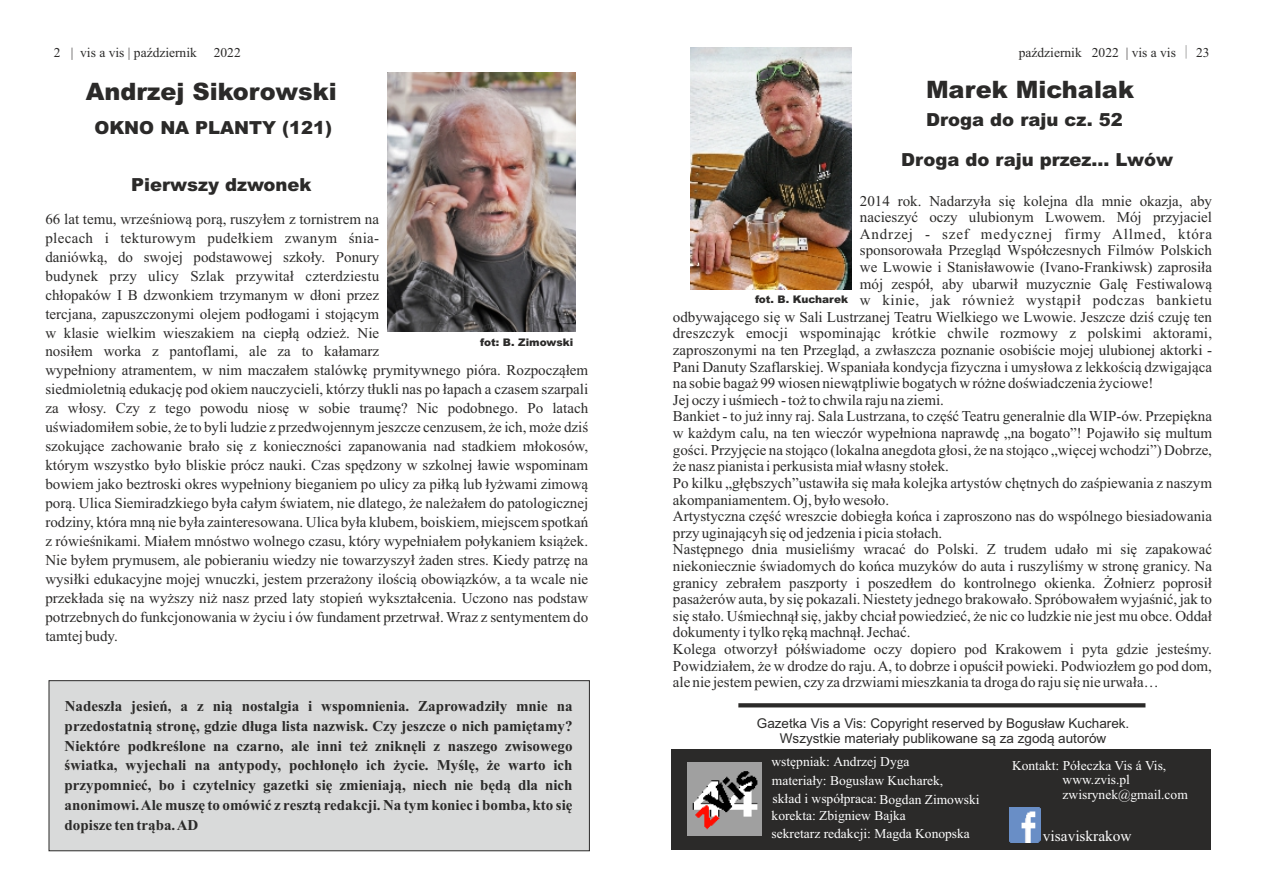
<style>
.page{position:relative;width:1263px;height:893px;background:#fff}
.page>*{position:absolute;margin:0;border:0;box-sizing:border-box;transform-origin:0 0}
.t1{font:900 24px "Arial";color:#2b2a29}
.t2{font:900 18px "Arial";color:#2b2a29}
.t3{font:15.15px "Times New Roman";color:#fefefe}
.t4{font:15px/18.9px "Times New Roman";color:#2b2a29}
.t5{font:700 15px/19.8px "Times New Roman";color:#2b2a29;text-align:justify}
.t6{font:15px "Times New Roman";letter-spacing:.04em;color:#2b2a29}
.t7{font:15px "Times New Roman";letter-spacing:.055em;color:#2b2a29}
.t8{font:13.5px/13.5px "Times New Roman";color:#fefefe}
.t9{font:13.5px/15.1px "Arial";color:#2b2a29;text-align:center}
.t10{font:13.5px "Times New Roman";color:#2b2a29}
.t11{font:900 10.5px "Arial";color:#2b2a29}
.s1{font-family:"Adobe Fangsong Std"}
</style>
<div class="page">
<img style="left:388px;top:73px;width:188px;height:259px">
<div style="left:672px;top:749px;width:539px;height:101px;background:#2b2a29"></div>
<img style="left:1010px;top:808px;width:30px;height:34px">
<svg style="left:738px;top:703px;width:407px;height:4px;background:#363534"></svg>
<img style="left:688px;top:762px;width:73px;height:74px">
<div style="left:48px;top:680px;width:542px;height:172px;background:#d9dada"></div>
<img style="left:690px;top:48px;width:161px;height:241px">
<p class="t10" style="left:54px;top:48px;width:188px">2 | vis a vis | październik 2022</p>
<p class="t10" style="left:1019px;top:48px;width:192px">październik 2022 | vis a vis <span class="s1">│</span> 23</p>
<h1 class="t1" style="left:86px;top:83px;width:252px">Andrzej Sikorowski</h1>
<p class="t2" style="left:94px;top:121px;width:239px">OKNO NA PLANTY (121)</p>
<h1 class="t1" style="left:926px;top:81px;width:209px">Marek Michalak</h1>
<p class="t2" style="left:926px;top:113px;width:198px">Droga do raju cz. 52</p>
<p class="t2" style="left:131px;top:178px;width:182px">Pierwszy dzwonek</p>
<p class="t4" style="left:45px;top:211px;width:544px">66 lat temu, wrześniową porą, ruszyłem z tornistrem na<br>plecach i tekturowym pudełkiem zwanym śnia-<br>daniówką, do swojej podstawowej szkoły. Ponury<br>budynek przy ulicy Szlak przywitał czterdziestu<br>chłopaków I B dzwonkiem trzymanym w dłoni przez<br>tercjana, zapuszczonymi olejem podłogami i stojącym<br>w klasie wielkim wieszakiem na ciepłą odzież. Nie<br>nosiłem worka z pantoflami, ale za to kałamarz<br>wypełniony atramentem, w nim maczałem stalówkę prymitywnego pióra. Rozpocząłem siedmioletnią edukację pod okiem nauczycieli, którzy tłukli nas po łapach a czasem szarpali za włosy. Czy z tego powodu niosę w sobie traumę? Nic podobnego. Po latach uświadomiłem sobie, że to byli ludzie z przedwojennym jeszcze cenzusem, że ich, może dziś szokujące zachowanie brało się z konieczności zapanowania nad stadkiem młokosów, którym wszystko było bliskie prócz nauki. Czas spędzony w szkolnej ławie wspominam bowiem jako beztroski okres wypełniony bieganiem po ulicy za piłką lub łyżwami zimową porą. Ulica Siemiradzkiego była całym światem, nie dlatego, że należałem do patologicznej rodziny, która mną nie była zainteresowana. Ulica była klubem, boiskiem, miejscem spotkań z rówieśnikami. Miałem mnóstwo wolnego czasu, który wypełniałem połykaniem książek.<br>Nie byłem prymusem, ale pobieraniu wiedzy nie towarzyszył żaden stres. Kiedy patrzę na wysiłki edukacyjne mojej wnuczki, jestem przerażony ilością obowiązków, a ta wcale nie przekłada się na wyższy niż nasz przed laty stopień wykształcenia. Uczono nas podstaw potrzebnych do funkcjonowania w życiu i ów fundament przetrwał. Wraz z sentymentem do tamtej budy.</p>
<p class="t11" style="left:480px;top:338px;width:95px">fot: B. Zimowski</p>
<p class="t5" style="left:65px;top:697px;width:509px">Nadeszła jesień, a z nią nostalgia i wspomnienia. Zaprowadziły mnie na przedostatnią stronę, gdzie długa lista nazwisk. Czy jeszcze o nich pamiętamy?<br>Niektóre podkreślone na czarno, ale inni też zniknęli z naszego zwisowego światka, wyjechali na antypody, pochłonęło ich życie. Myślę, że warto ich przypomnieć, bo i czytelnicy gazetki się zmieniają, niech nie będą dla nich anonimowi. Ale muszę to omówić z resztą redakcji. Na tym koniec i bomba, kto się dopisze ten trąba. AD</p>
<p class="t2" style="left:901px;top:153px;width:274px">Droga do raju przez... Lwów</p>
<p class="t4" style="left:860px;top:192px;width:354px">2014 rok. Nadarzyła się kolejna dla mnie okazja, aby</p>
<p class="t4" style="left:860px;top:209px;width:354px">nacieszyć oczy ulubionym Lwowem. Mój przyjaciel</p>
<p class="t7" style="left:860px;top:228px;width:354px">Andrzej - szef medycznej firmy Allmed, która</p>
<p class="t4" style="left:860px;top:242px;width:354px">sponsorowała Przegląd Współczesnych Filmów Polskich</p>
<p class="t4" style="left:860px;top:259px;width:354px">we Lwowie i Stanisławowie (Ivano-Frankiwsk) zaprosiła</p>
<p class="t4" style="left:860px;top:276px;width:354px">mój zespół, aby ubarwił muzycznie Galę Festiwalową</p>
<p class="t6" style="left:860px;top:295px;width:354px">w kinie, jak również wystąpił podczas bankietu</p>
<p class="t4" style="left:673px;top:309px;width:541px">odbywającego się w Sali Lustrzanej Teatru Wielkiego we Lwowie. Jeszcze dziś czuję ten</p>
<p class="t4" style="left:673px;top:325px;width:541px">dreszczyk emocji wspominając krótkie chwile rozmowy z polskimi aktorami,</p>
<p class="t4" style="left:673px;top:342px;width:541px">zaproszonymi na ten Przegląd, a zwłaszcza poznanie osobiście mojej ulubionej aktorki -</p>
<p class="t4" style="left:673px;top:359px;width:541px">Pani Danuty Szaflarskiej. Wspaniała kondycja fizyczna i umysłowa z lekkością dzwigająca</p>
<p class="t4" style="left:673px;top:375px;width:482px">na sobie bagaż 99 wiosen niewątpliwie bogatych w różne doświadczenia życiowe!</p>
<p class="t4" style="left:673px;top:392px;width:273px">Jej oczy i uśmiech - toż to chwila raju na ziemi.</p>
<p class="t4" style="left:673px;top:408px;width:541px">Bankiet - to już inny raj. Sala Lustrzana, to część Teatru generalnie dla WIP-ów. Przepiękna</p>
<p class="t4" style="left:673px;top:425px;width:541px">w każdym calu, na ten wieczór wypełniona naprawdę „na bogato”! Pojawiło się multum</p>
<p class="t4" style="left:673px;top:442px;width:541px">gości. Przyjęcie na stojąco (lokalna anegdota głosi, że na stojąco „więcej wchodzi”) Dobrze,</p>
<p class="t4" style="left:673px;top:458px;width:278px">że nasz pianista i perkusista miał własny stołek.</p>
<p class="t4" style="left:673px;top:475px;width:541px">Po kilku „głębszych”ustawiła się mała kolejka artystów chętnych do zaśpiewania z naszym</p>
<p class="t4" style="left:673px;top:491px;width:218px">akompaniamentem. Oj, było wesoło.</p>
<p class="t4" style="left:673px;top:508px;width:541px">Artystyczna część wreszcie dobiegła końca i zaproszono nas do wspólnego biesiadowania</p>
<p class="t4" style="left:673px;top:525px;width:271px">przy uginającyh się od jedzenia i picia stołach.</p>
<p class="t4" style="left:673px;top:541px;width:541px">Następnego dnia musieliśmy wracać do Polski. Z trudem udało mi się zapakować</p>
<p class="t4" style="left:673px;top:558px;width:541px">niekoniecznie świadomych do końca muzyków do auta i ruszyliśmy w stronę granicy. Na</p>
<p class="t4" style="left:673px;top:575px;width:541px">granicy zebrałem paszporty i poszedłem do kontrolnego okienka. Żołnierz poprosił</p>
<p class="t4" style="left:673px;top:591px;width:541px">pasażerów auta, by się pokazali. Niestety jednego brakowało. Spróbowałem wyjaśnić, jak to</p>
<p class="t4" style="left:673px;top:608px;width:541px">się stało. Uśmiechnął się, jakby chciał powiedzieć, że nic co ludzkie nie jest mu obce. Oddał</p>
<p class="t4" style="left:673px;top:624px;width:239px">dokumenty i tylko ręką machnął. Jechać.</p>
<p class="t4" style="left:673px;top:641px;width:541px">Kolega otworzył półświadome oczy dopiero pod Krakowem i pyta gdzie jesteśmy.</p>
<p class="t4" style="left:673px;top:658px;width:541px">Powidziałem, że w drodze do raju. A, to dobrze i opuścił powieki. Podwiozłem go pod dom,</p>
<p class="t4" style="left:673px;top:674px;width:487px">ale nie jestem pewien, czy za drzwiami mieszkania ta droga do raju się nie urwała…</p>
<p class="t11" style="left:755px;top:295px;width:95px">fot. B. Kucharek</p>
<p class="t9" style="left:757px;top:717px;width:374px">Gazetka Vis a Vis: Copyright reserved by Bogusław Kucharek.<br>Wszystkie materiały publikowane są za zgodą autorów</p>
<p class="t8" style="left:771px;top:754px;width:173px;line-height:18.6px">wstępniak: Andrzej Dyga materiały: Bogusław Kucharek,</p>
<p class="t8" style="left:772px;top:809px;width:200px;line-height:17.2px">korekta: Zbigniew Bajka<br>sekretarz redakcji: Magda Konopska</p>
<p class="t8" style="left:1062px;top:760px;width:105px;text-indent:-51px">Kontakt: Półeczka Vis á Vis, www.zvis.pl</p>
<p class="t8" style="left:773px;top:793px;width:208px">skład i współpraca: Bogdan Zimowski</p>
<p class="t8" style="left:1062px;top:789px;width:127px">zwisrynek@gmail.com</p>
<p class="t3" style="left:1043px;top:830px;width:90px">visaviskrakow</p>
</div>
